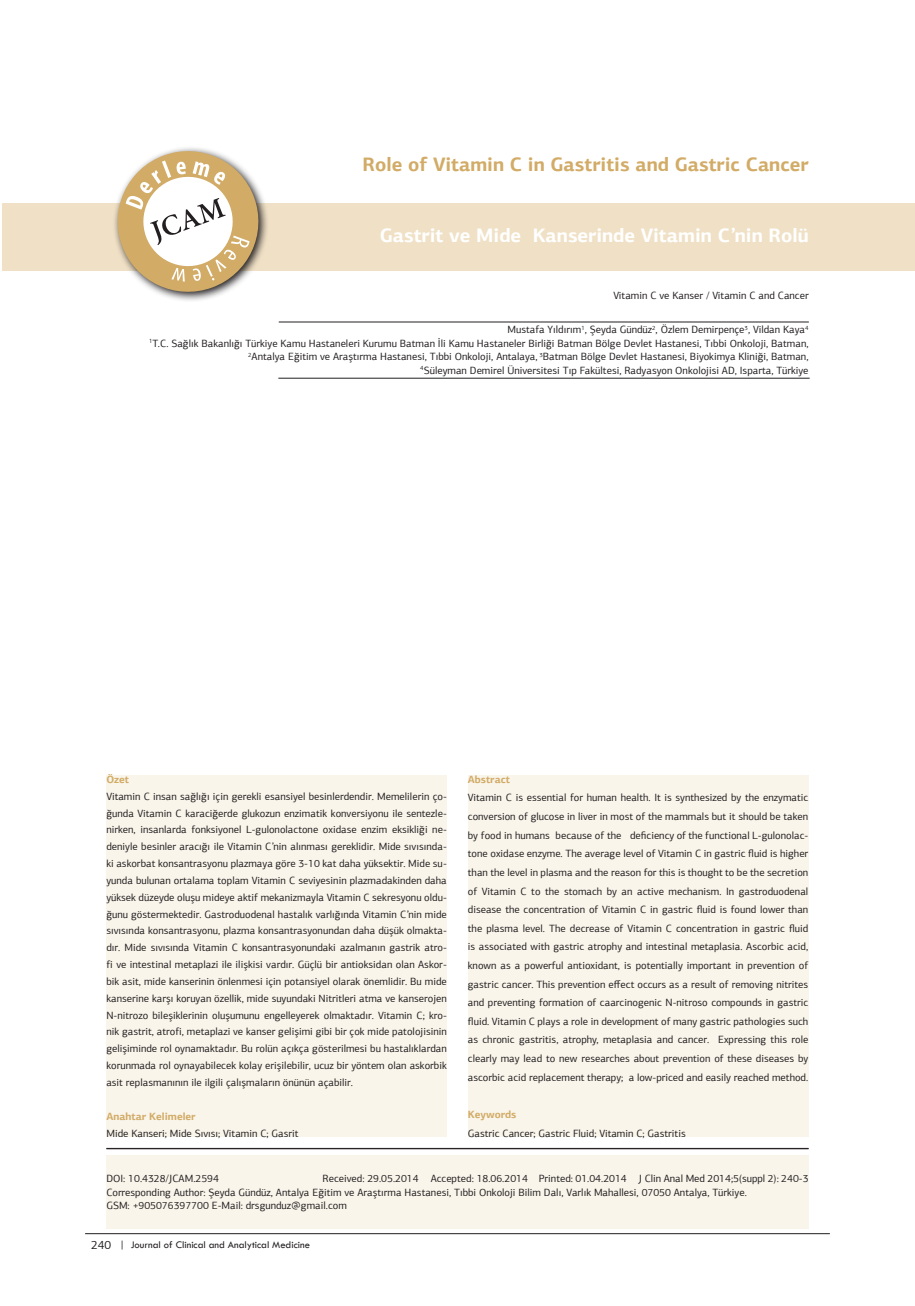
<style>
.page{position:relative;width:915px;height:1306px;background:#fff}
.page>*{position:absolute;margin:0;border:0;box-sizing:border-box;transform-origin:0 0}
.t1{font:700 19.5px "PF Agora Sans Pro";color:#d2ab66}
.t2{font:700 19.5px "PF Agora Sans Pro";color:#fff}
.t3{font:10.5px/16.8px "PF Agora Sans Pro";color:#231f20;text-align:justify}
.t4{font:10.5px "Tw Cen";color:#231f20}
.t5{font:700 10.5px "PF Agora Sans Pro";color:#d2ab66}
.s1{font-family:"PF Agora Sans Pro";font-size:12px}
</style>
<div class="page">
<hr style="left:279px;top:322px;width:529px;height:1px;background:#231f20">
<div style="left:2px;top:203px;width:912px;height:67px;background:#f0e1c6"></div>
<hr style="left:106px;top:1148px;width:702px;height:1px;background:#231f20">
<hr style="left:278px;top:378px;width:531px;height:1px;background:#231f20">
<svg style="left:109px;top:148px;width:158px;height:153px"></svg>
<div style="left:106px;top:1154px;width:702px;height:74px;background:#f9f5eb"></div>
<div style="left:106px;top:775px;width:340px;height:361px;background:#f9f5eb"></div>
<div style="left:467px;top:775px;width:341px;height:361px;background:#f9f5eb"></div>
<hr style="left:85px;top:1233px;width:744px;height:1px;background:#231f20">
<h1 class="t1" style="left:362px;top:152px;width:447px">Role of Vitamin C in Gastritis and Gastric Cancer</h1>
<h1 class="t2" style="left:379px;top:223px;width:430px">Gastrit ve Mide Kanserinde Vitamin C’nin Rolü</h1>
<p class="t3" style="left:613px;top:287px;width:197px">Vitamin C ve Kanser / Vitamin C and Cancer</p>
<p class="t3" style="left:149px;top:323px;width:660px;line-height:13.5px;text-align:right">Mustafa Yıldırım<sup>1</sup>, Şeyda Gündüz<sup>2</sup>, Özlem Demirpençe<sup>3</sup>, Vildan Kaya<sup>4<br>1</sup>T.C. Sağlık Bakanlığı Türkiye Kamu Hastaneleri Kurumu Batman İli Kamu Hastaneler Birliği Batman Bölge Devlet Hastanesi, Tıbbi Onkoloji, Batman, <sup>2</sup>Antalya Eğitim ve Araştırma Hastanesi, Tıbbi Onkoloji, Antalaya, <sup>3</sup>Batman Bölge Devlet Hastanesi, Biyokimya Kliniği, Batman,<br><sup>4</sup>Süleyman Demirel Üniversitesi Tıp Fakültesi, Radyasyon Onkolojisi AD, Isparta, Türkiye</p>
<p class="t5" style="left:106px;top:772px;width:24px">Özet</p>
<p class="t3" style="left:106px;top:787px;width:342px">Vitamin C insan sağlığı için gerekli esansiyel besinlerdendir. Memelilerin ço&shy;ğunda Vitamin C karaciğerde glukozun enzimatik konversiyonu ile sentezle&shy;nirken, insanlarda fonksiyonel L-gulonolactone oxidase enzim eksikliği ne&shy;deniyle besinler aracığı ile Vitamin C’nin alınması gereklidir. Mide sıvısında&shy;ki askorbat konsantrasyonu plazmaya göre 3-10 kat daha yüksektir. Mide su&shy;yunda bulunan ortalama toplam Vitamin C seviyesinin plazmadakinden daha yüksek düzeyde oluşu mideye aktif mekanizmayla Vitamin C sekresyonu oldu&shy;ğunu göstermektedir. Gastroduodenal hastalık varlığında Vitamin C’nin mide sıvısında konsantrasyonu, plazma konsantrasyonundan daha düşük olmakta&shy;dır. Mide sıvısında Vitamin C konsantrasyonundaki azalmanın gastrik atro&shy;fi ve intestinal metaplazi ile ilişkisi vardır. Güçlü bir antioksidan olan Askor&shy;bik asit, mide kanserinin önlenmesi için potansiyel olarak önemlidir. Bu mide kanserine karşı koruyan özellik, mide suyundaki Nitritleri atma ve kanserojen N-nitrozo bileşiklerinin oluşumunu engelleyerek olmaktadır. Vitamin C; kro&shy;nik gastrit, atrofi, metaplazi ve kanser gelişimi gibi bir çok mide patolojisinin gelişiminde rol oynamaktadır. Bu rolün açıkça gösterilmesi bu hastalıklardan korunmada rol oynayabilecek kolay erişilebilir, ucuz bir yöntem olan askorbik asit replasmanının ile ilgili çalışmaların önünün açabilir.</p>
<p class="t5" style="left:106px;top:1109px;width:91px">Anahtar Kelimeler</p>
<p class="t3" style="left:106px;top:1124px;width:193px">Mide Kanseri; Mide Sıvısı; Vitamin C; Gasrit</p>
<p class="t5" style="left:467px;top:772px;width:44px">Abstract</p>
<p class="t3" style="left:467px;top:788px;width:342px;line-height:18.6px">Vitamin C is essential for human health. It is synthesized by the enzymatic conversion of glucose in liver in most of the mammals but it should be taken by food in humans because of the deficiency of the functional L-gulonolac&shy;tone oxidase enzyme. The average level of Vitamin C in gastric fluid is higher than the level in plasma and the reason for this is thought to be the secretion of Vitamin C to the stomach by an active mechanism. In gastroduodenal disease the concentration of Vitamin C in gastric fluid is found lower than the plasma level. The decrease of Vitamin C concentration in gastric fluid is associated with gastric atrophy and intestinal metaplasia. Ascorbic acid, known as a powerful antioxidant, is potentially important in prevention of gastric cancer. This prevention effect occurs as a result of removing nitrites and preventing formation of caarcinogenic N-nitroso compounds in gastric fluid. Vitamin C plays a role in development of many gastric pathologies such as chronic gastritis, atrophy, metaplasia and cancer. Expressing this role clearly may lead to new researches about prevention of these diseases by ascorbic acid replacement therapy; a low-priced and easily reached method.</p>
<p class="t5" style="left:467px;top:1107px;width:50px">Keywords</p>
<p class="t3" style="left:467px;top:1124px;width:219px">Gastric Cancer; Gastric Fluid; Vitamin C; Gastritis</p>
<p class="t3" style="left:106px;top:1171px;width:703px;line-height:13.5px;text-align:left;text-indent:216px">Received: 29.05.2014 Accepted: 18.06.2014 Printed: 01.04.2014 J Clin Anal Med 2014;5(suppl 2): 240-3<br>Corresponding Author: Şeyda Gündüz, Antalya Eğitim ve Araştırma Hastanesi, Tıbbi Onkoloji Bilim Dalı, Varlık Mahallesi, 07050 Antalya, Türkiye.<br>GSM: +905076397700 E-Mail: drsgunduz@gmail.com</p>
<p class="t3" style="left:106px;top:1170px;width:114px">DOI: 10.4328/JCAM.2594</p>
<p class="t4" style="left:91px;top:1237px;width:220px"><span class="s1">240</span> | Journal of Clinical and Analytical Medicine</p>
</div>
